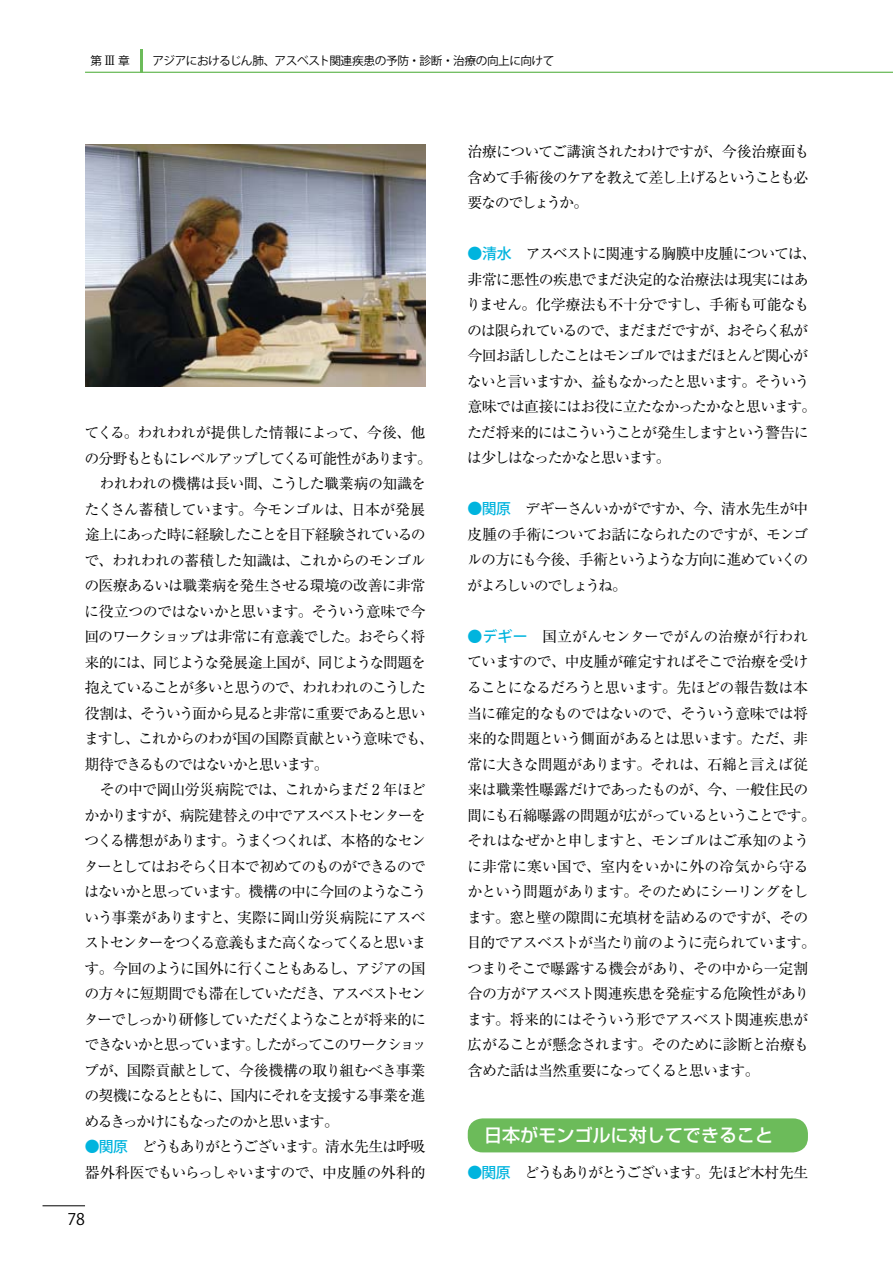
<style>
.page{position:relative;width:893px;height:1263px;background:#fff}
.page>*{position:absolute;margin:0;border:0;box-sizing:border-box;transform-origin:0 0}
.t1{font:500 18px "Shin Go Pro";color:#fff}
.t2{font:15.9px "Koz Go Pro";color:#000}
.t3{font:14.85px/25.5px "Ryumin Pro";letter-spacing:-.065em;color:#000}
.t4{font:14.85px/25.5px "Ryumin Pro";letter-spacing:-.045em;color:#000}
.t5{font:14.85px "Ryumin Pro";letter-spacing:-.1em;color:#000}
.t6{font:11.7px "Koz Go Pro";letter-spacing:-.04em;color:#000}
.s1{font-family:"Koz Min Pro";font-size:12.75px}
.s2{font-family:"Koz Go Pro";font-weight:500;color:#00b4de}
</style>
<div class="page">
<hr style="left:43px;top:1205px;width:42px;height:1px;background:#000">
<hr style="left:85px;top:72px;width:808px;height:1px;background:#6cbb5a">
<hr style="left:140px;top:49px;width:2px;height:23px;background:#6cbb5a">
<div style="left:468px;top:1118px;width:340px;height:34px;background:#6cbb5a;border-radius:15px"></div>
<img style="left:85px;top:145px;width:340px;height:242px">
<p class="t6" style="left:90px;top:53px;width:41px">第<span class="s1">Ⅲ</span>章</p>
<p class="t6" style="left:153px;top:53px;width:403px">アジアにおけるじん肺、アスベスト関連疾患の予防・診断・治療の向上に向けて</p>
<p class="t3" style="left:84px;top:419px;width:351px">てくる。われわれが提供した情報によって、今後、他の分野もともにレベルアップしてくる可能性があります。　われわれの機構は長い間、こうした職業病の知識をたくさん蓄積しています。今モンゴルは、日本が発展途上にあった時に経験したことを目下経験されているので、われわれの蓄積した知識は、これからのモンゴルの医療あるいは職業病を発生させる環境の改善に非常に役立つのではないかと思います。そういう意味で今回のワークショップは非常に有意義でした。おそらく将来的には、同じような発展途上国が、同じような問題を抱えていることが多いと思うので、われわれのこうした役割は、そういう面から見ると非常に重要であると思いますし、これからのわが国の国際貢献という意味でも、期待できるものではないかと思います。<br>　その中で岡山労災病院では、これからまだ 2 年ほどかかりますが、病院建替えの中でアスベストセンターをつくる構想があります。うまくつくれば、本格的なセンターとしてはおそらく日本で初めてのものができるのではないかと思っています。機構の中に今回のようなこういう事業がありますと、実際に岡山労災病院にアスベストセンターをつくる意義もまた高くなってくると思います。今回のように国外に行くこともあるし、アジアの国の方々に短期間でも滞在していただき、アスベストセンターでしっかり研修していただくようなことが将来的にできないかと思っています。したがってこのワークショップが、国際貢献として、今後機構の取り組むべき事業の契機になるとともに、国内にそれを支援する事業を進めるきっかけにもなったのかと思います。</p>
<p class="t3" style="left:85px;top:1133px;width:342px"><span class="s2">●関原</span>　どうもありがとうございます。清水先生は呼吸器外科医でもいらっしゃいますので、中皮腫の外科的</p>
<p class="t2" style="left:67px;top:1209px;width:19px">78</p>
<p class="t3" style="left:467px;top:138px;width:343px;text-align:justify">治療についてご講演されたわけですが、今後治療面も含めて手術後のケアを教えて差し上げるということも必要なのでしょうか。</p>
<p class="t3" style="left:466px;top:240px;width:352px"><span class="s2">●清水</span>　アスベストに関連する胸膜中皮腫については、非常に悪性の疾患でまだ決定的な治療法は現実にはありません。化学療法も不十分ですし、手術も可能なものは限られているので、まだまだですが、おそらく私が今回お話ししたことはモンゴルではまだほとんど関心がないと言いますか、益もなかったと思います。そういう意味では直接にはお役に立たなかったかなと思います。ただ将来的にはこういうことが発生しますという警告には少しはなったかなと思います。</p>
<p class="t3" style="left:467px;top:495px;width:343px;text-align:justify"><span class="s2">●関原</span>　デギーさんいかがですか、今、清水先生が中皮腫の手術についてお話になられたのですが、モンゴルの方にも今後、手術というような方向に進めていくのがよろしいのでしょうね。</p>
<p class="t4" style="left:467px;top:623px;width:351px"><span class="s2">●デギー</span>　国立がんセンターでがんの治療が行われていますので、中皮腫が確定すればそこで治療を受けることになるだろうと思います。先ほどの報告数は本当に確定的なものではないので、そういう意味では将来的な問題という側面があるとは思います。ただ、非常に大きな問題があります。それは、石綿と言えば従来は職業性曝露だけであったものが、今、一般住民の間にも石綿曝露の問題が広がっているということです。それはなぜかと申しますと、モンゴルはご承知のように非常に寒い国で、室内をいかに外の冷気から守るかという問題があります。そのためにシーリングをします。窓と壁の隙間に充填材を詰めるのですが、その目的でアスベストが当たり前のように売られています。つまりそこで曝露する機会があり、その中から一定割合の方がアスベスト関連疾患を発症する危険性があります。将来的にはそういう形でアスベスト関連疾患が広がることが懸念されます。そのために診断と治療も含めた話は当然重要になってくると思います。</p>
<p class="t1" style="left:484px;top:1121px;width:291px">日本がモンゴルに対してできること</p>
<p class="t5" style="left:467px;top:1161px;width:342px"><span class="s2">●関原</span>　どうもありがとうございます。先ほど木村先生</p>
</div>
